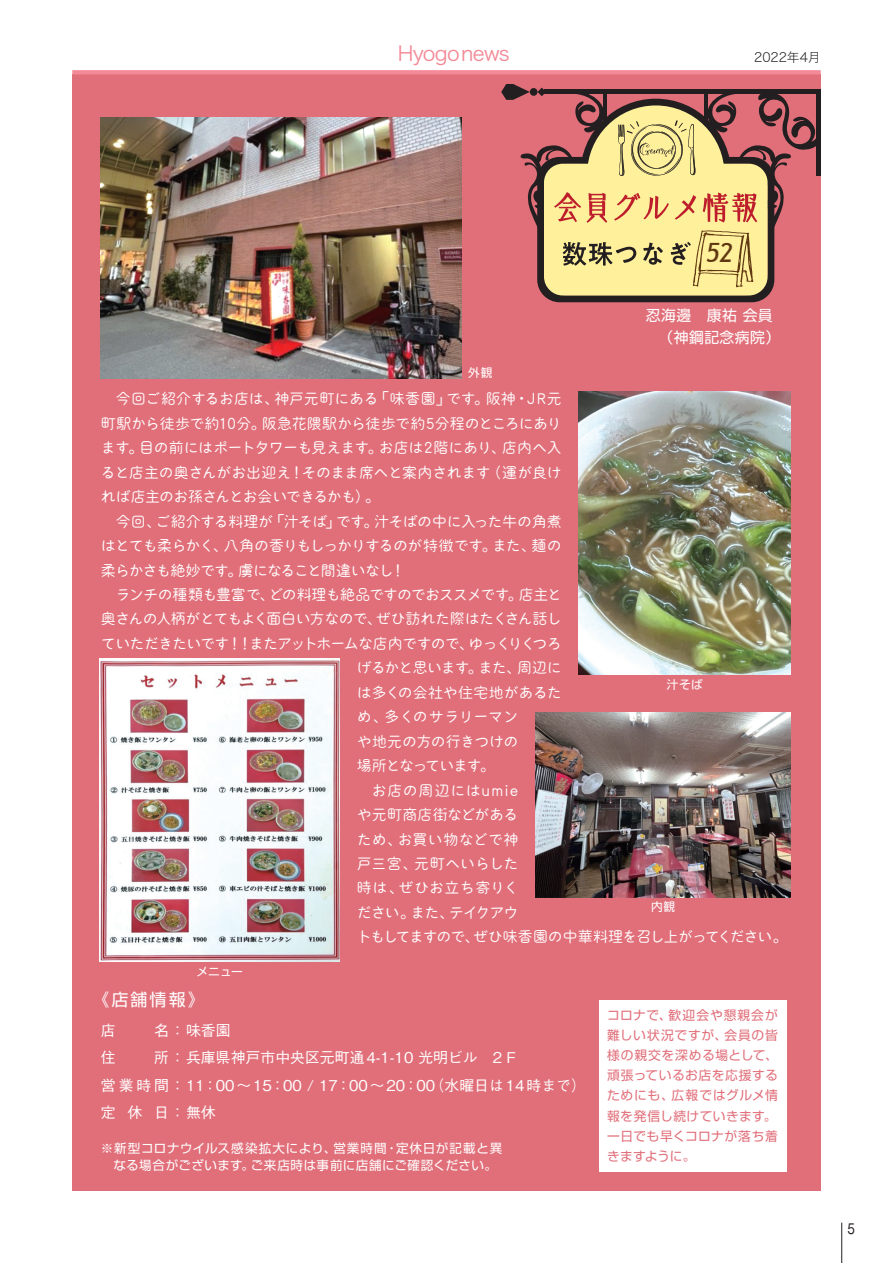
<style>
.page{position:relative;width:893px;height:1263px;background:#fff}
.page>*{position:absolute;margin:0;border:0;box-sizing:border-box;transform-origin:0 0}
.t1{font:italic 26.55px "Trebuchet MS";color:#603711}
.t2{font:20.25px "Hira Kaku Std N W3";letter-spacing:-.035em;color:#f48997}
.t3{font:16.95px "Shin Go Pr 6";color:#fff}
.t4{font:14.85px/24.5px "Marumaru Gothic 1 ALARGER";letter-spacing:-.035em;color:#fff;text-align:justify}
.t5{font:500 14.85px/27.6px "Gothic BBB Pro";color:#fff}
.t6{font:14.85px "Marumaru Gothic 1 ALARGER";letter-spacing:-.055em;color:#fff}
.t7{font:14.85px "Marumaru Gothic 1 ALARGER";letter-spacing:.025em;color:#fff}
.t8{font:14.85px/22.4px "Shin Go Pr 6";letter-spacing:.025em;color:#fff}
.t9{font:14.85px "Marumaru Gothic 1 ALARGER";letter-spacing:-.01em;color:#fff}
.t10{font:14.85px "Marumaru Gothic 1 ALARGER";color:#fff}
.t11{font:14.85px "Marumaru Gothic 1 ALARGER";letter-spacing:.06em;color:#fff}
.t12{font:14.85px "Marumaru Gothic 1 ALARGER";letter-spacing:-.005em;color:#fff}
.t13{font:14.85px "Marumaru Gothic 1 ALARGER";letter-spacing:.005em;color:#fff}
.t14{font:14.85px "Marumaru Gothic 1 ALARGER";letter-spacing:-.075em;color:#fff}
.t15{font:13.5px "Gothic MB101 Pro";color:#231f20;scale:.8 1}
.t16{font:12.75px/20.2px "Shin Go Pr 6";letter-spacing:.03em;color:#e16f7a;text-align:justify}
.t17{font:12.75px "Hira Kaku Std W2";color:#231f20}
.t18{font:12.6px/17px "Shin Go Pr 6";letter-spacing:.04em;color:#fff;text-align:center}
.t19{font:11.7px "Shin Go Pr 6";letter-spacing:.035em;color:#fff}
</style>
<div class="page">
<div style="left:72px;top:74px;width:749px;height:1117px;background:#e16f7a"></div>
<div style="left:599px;top:1000px;width:187px;height:171px;background:#fff"></div>
<svg style="left:501px;top:84px;width:320px;height:218px"></svg>
<img style="left:535px;top:713px;width:256px;height:184px">
<img style="left:579px;top:391px;width:212px;height:283px">
<img style="left:100px;top:659px;width:240px;height:302px">
<img style="left:101px;top:117px;width:360px;height:261px">
<svg style="left:72px;top:70px;width:749px;height:4px;background:#f48d9b"></svg>
<hr style="left:841px;top:1222px;width:1px;height:41px;background:#231f20">
<h2 class="t2" style="left:398px;top:38px;width:113px">Hyogonews</h2>
<p class="t17" style="left:754px;top:48px;width:68px">2022年4月</p>
<h1 class="t1" style="left:706px;top:237px;width:29px">52</h1>
<p class="t19" style="left:468px;top:363px;width:26px">外観</p>
<p class="t8" style="left:659px;top:303px;width:123px;text-indent:-13px">忍海邊　康祐 会員（神鋼記念病院）</p>
<p class="t4" style="left:101px;top:386px;width:462px;text-indent:15px">今回ご紹介するお店は、神戸元町にある「味香園」です。阪神・JR元町駅から徒歩で約10分。阪急花隈駅から徒歩で約5分程のところにあります。目の前にはポートタワーも見えます。お店は2階にあり、店内へ入ると店主の奥さんがお出迎え！そのまま席へと案内されます（運が良ければ店主のお孫さんとお会いできるかも）。</p>
<p class="t4" style="left:101px;top:509px;width:462px;text-indent:15px">今回、ご紹介する料理が「汁そば」です。汁そばの中に入った牛の角煮はとても柔らかく、八角の香りもしっかりするのが特徴です。また、麺の柔らかさも絶妙です。虜になること間違いなし！</p>
<p class="t4" style="left:116px;top:582px;width:447px">ランチの種類も豊富で、どの料理も絶品ですのでおススメです。店主と</p>
<p class="t4" style="left:101px;top:607px;width:462px">奥さんの人柄がとてもよく面白い方なので、ぜひ訪れた際はたくさん話し</p>
<p class="t4" style="left:101px;top:631px;width:462px">ていただきたいです！！またアットホームな店内ですので、ゆっくりくつろ</p>
<p class="t6" style="left:357px;top:660px;width:206px">げるかと思います。また、周辺に</p>
<p class="t9" style="left:357px;top:685px;width:206px">は多くの会社や住宅地があるた</p>
<p class="t10" style="left:357px;top:709px;width:163px">め、多くのサラリーマン</p>
<p class="t4" style="left:357px;top:729px;width:163px">や地元の方の行きつけの</p>
<p class="t14" style="left:357px;top:758px;width:139px">場所となっています。</p>
<p class="t11" style="left:372px;top:782px;width:148px">お店の周辺にはumie</p>
<p class="t12" style="left:357px;top:807px;width:163px">や元町商店街などがある</p>
<p class="t7" style="left:357px;top:831px;width:163px">ため、お買い物などで神</p>
<p class="t13" style="left:357px;top:856px;width:163px">戸三宮、元町へいらした</p>
<p class="t7" style="left:357px;top:880px;width:163px">時は、ぜひお立ち寄りく</p>
<p class="t6" style="left:357px;top:905px;width:163px">ださい。また、テイクアウ</p>
<p class="t6" style="left:357px;top:929px;width:432px">トもしてますので、ぜひ味香園の中華料理を召し上がってください。</p>
<p class="t19" style="left:667px;top:675px;width:38px">汁そば</p>
<p class="t19" style="left:651px;top:897px;width:26px">内観</p>
<p class="t19" style="left:197px;top:962px;width:48px">メニュー</p>
<p class="t3" style="left:92px;top:985px;width:114px">《店舗情報》</p>
<p class="t5" style="left:101px;top:1014px;width:16px">店</p>
<p class="t5" style="left:154px;top:1014px;width:78px">名：味香園</p>
<p class="t5" style="left:101px;top:1042px;width:16px">住</p>
<p class="t5" style="left:101px;top:1042px;width:486px;text-indent:53px">所：兵庫県神戸市中央区元町通4-1-10 光明ビル　2Ｆ<br>営業時間：11：00～15：00 / 17：00～20：00（水曜日は14時まで）定 休 日：無休</p>
<p class="t18" style="left:101px;top:1138px;width:403px">※新型コロナウイルス感染拡大により、営業時間・定休日が記載と異なる場合がございます。ご来店時は事前に店舗にご確認ください。</p>
<p class="t16" style="left:607px;top:1004px;width:172px">コロナで、歓迎会や懇親会が難しい状況ですが、会員の皆様の親交を深める場として、頑張っているお店を応援するためにも、広報ではグルメ情報を発信し続けていきます。一日でも早くコロナが落ち着きますように。</p>
<p class="t15" style="left:847px;top:1218px;width:11px">5</p>
</div>
